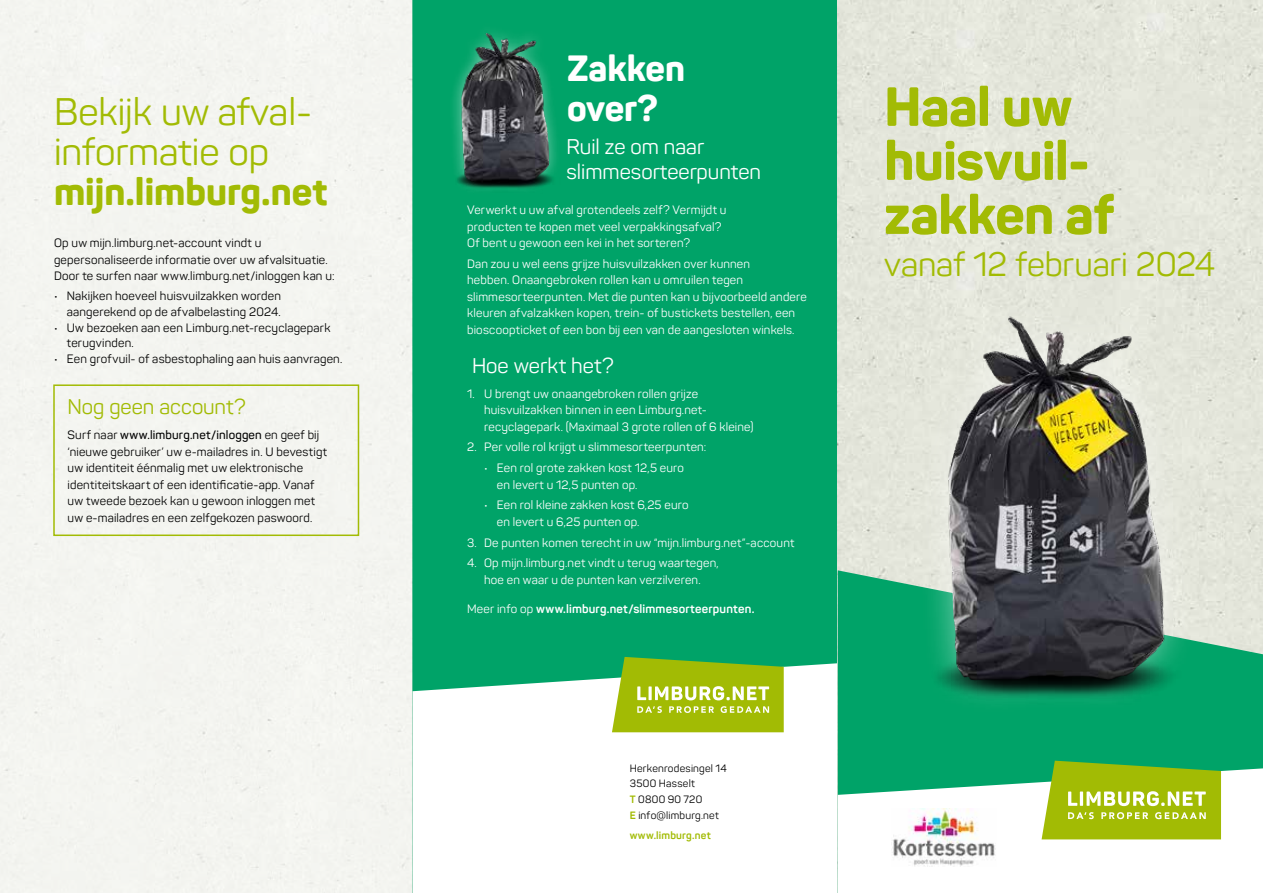
<style>
.page{position:relative;width:1263px;height:893px;background:#fff}
.page>*{position:absolute;margin:0;border:0;box-sizing:border-box;transform-origin:0 0}
.t1{font:800 54.3px/54px "Panton";letter-spacing:-.01em;color:#a2bb04}
.t2{font:37.95px/39.9px "Panton";color:#a2bb04}
.t3{font:800 37.95px "Panton";color:#a2bb04}
.t4{font:800 36px/40.5px "Panton";color:#fff}
.t5{font:33.6px "Panton";letter-spacing:-.005em;color:#a2bb04}
.t6{font:21px/25.2px "Panton";color:#fff}
.t7{font:21px "Panton";color:#a2bb04}
.t8{font:12px/16.5px "Panton";letter-spacing:.015em;color:#fff}
.t9{font:12px/16.5px "Panton";letter-spacing:.015em;color:#000}
.t10{font:700 12px "Panton";letter-spacing:.015em;color:#fff}
.t11{font:10.5px/15.8px "Panton";letter-spacing:.025em;color:#000}
.t12{font:700 10.5px "Panton";letter-spacing:.02em;color:#a2bb04}
.s1{font-weight:600}
.s2{font-weight:400}
.s3{font-weight:700;color:#a2bb04}
</style>
<div class="page">
<div style="left:412px;top:0;width:426px;height:893px;background:#00a368"></div>
<div style="left:412px;top:663px;width:426px;height:230px;background:#fff"></div>
<div style="left:838px;top:0;width:425px;height:570px;background:#e4e6db"></div>
<svg style="left:838px;top:570px;width:425px;height:198px;background:#16a973"></svg>
<div style="left:916px;top:288px;width:280px;height:426px;background:#e4e6db"></div>
<img style="left:874px;top:307px;width:353px;height:412px">
<div style="left:53px;top:384px;width:306px;height:152px;border:2px solid #a2bb04"></div>
<svg style="left:838px;top:768px;width:425px;height:99px"></svg>
<svg style="left:1041px;top:761px;width:180px;height:78px;background:#a1c12a"></svg>
<img style="left:453px;top:33px;width:103px;height:156px">
<svg style="left:612px;top:657px;width:172px;height:75px;background:#a0c028"></svg>
<img style="left:892px;top:809px;width:104px;height:57px">
<h2 class="t2" style="left:54px;top:92px;width:260px">Bekijk uw afval&shy;informatie op</h2>
<h2 class="t3" style="left:54px;top:168px;width:275px">mijn.limburg.net</h2>
<p class="t9" style="left:54px;top:235px;width:282px">Op uw mijn.limburg.net-account vindt u gepersonaliseerde informatie over uw afvalsituatie.<br>Door te surfen naar www.limburg.net/inloggen kan u:</p>
<p class="t9" style="left:54px;top:288px;width:228px;line-height:15.8px;text-align:right">• Nakijken hoeveel huisvuilzakken worden aangerekend op de afvalbelasting 2024.</p>
<p class="t9" style="left:67px;top:320px;width:265px;line-height:15.8px;text-indent:-13px">• Uw bezoeken aan een Limburg.net-recyclagepark terugvinden.</p>
<p class="t9" style="left:54px;top:351px;width:290px">• Een grofvuil- of asbestophaling aan huis aanvragen.</p>
<h3 class="t7" style="left:68px;top:394px;width:180px">Nog geen account?</h3>
<p class="t9" style="left:68px;top:427px;width:261px">Surf naar <span class="s1">www.limburg.net/inloggen</span> en geef bij ‘nieuwe gebruiker’ uw e-mailadres in. U bevestigt uw identiteit éénmalig met uw elektronische identiteitskaart of een identificatie-app. Vanaf uw tweede bezoek kan u gewoon inloggen met uw e-mailadres en een zelfgekozen paswoord.</p>
<h3 class="t4" style="left:567px;top:47px;width:120px">Zakken over?</h3>
<h3 class="t6" style="left:566px;top:134px;width:196px">Ruil ze om naar slimmesorteerpunten</h3>
<p class="t8" style="left:467px;top:202px;width:261px">Verwerkt u uw afval grotendeels zelf? Vermijdt u producten te kopen met veel verpakkingsafval?<br>Of bent u gewoon een kei in het sorteren?</p>
<p class="t8" style="left:467px;top:255px;width:341px">Dan zou u wel eens grijze huisvuilzakken over kunnen<br>hebben. Onaangebroken rollen kan u omruilen tegen slimmesorteerpunten. Met die punten kan u bijvoorbeeld andere kleuren afvalzakken kopen, trein- of bustickets bestellen, een bioscoopticket of een bon bij een van de aangesloten winkels.</p>
<h3 class="t6" style="left:472px;top:353px;width:143px">Hoe werkt het?</h3>
<p class="t8" style="left:484px;top:385px;width:271px;text-indent:-17px">1. U brengt uw onaangebroken rollen grijze huisvuilzakken binnen in een Limburg.net&shy;recyclagepark. (Maximaal 3 grote rollen of 6 kleine)</p>
<p class="t8" style="left:467px;top:439px;width:241px">2. Per volle rol krijgt u slimmesorteerpunten:</p>
<p class="t8" style="left:497px;top:460px;width:189px;text-indent:-13px">• Een rol grote zakken kost 12,5 euro en levert u 12,5 punten op.</p>
<p class="t8" style="left:497px;top:497px;width:193px;text-indent:-13px">• Een rol kleine zakken kost 6,25 euro en levert u 6,25 punten op.</p>
<p class="t8" style="left:467px;top:534px;width:329px">3. De punten komen terecht in uw “mijn.limburg.net”-account</p>
<p class="t8" style="left:467px;top:555px;width:253px;text-align:center">4. Op mijn.limburg.net vindt u terug waartegen, hoe en waar u de punten kan verzilveren.</p>
<p class="t10" style="left:467px;top:601px;width:289px"><span class="s2">Meer info op</span> www.limburg.net/slimmesorteerpunten.</p>
<p class="t11" style="left:630px;top:760px;width:99px">Herkenrodesingel 14<br>3500 Hasselt<br><span class="s3">T</span> 0800 90 720<br><span class="s3">E</span> info@limburg.net</p>
<p class="t12" style="left:630px;top:829px;width:83px">www.limburg.net</p>
<h1 class="t1" style="left:884px;top:79px;width:231px">Haal uw huisvuil&shy;zakken af</h1>
<h3 class="t5" style="left:884px;top:243px;width:333px">vanaf 12 februari 2024</h3>
</div>
